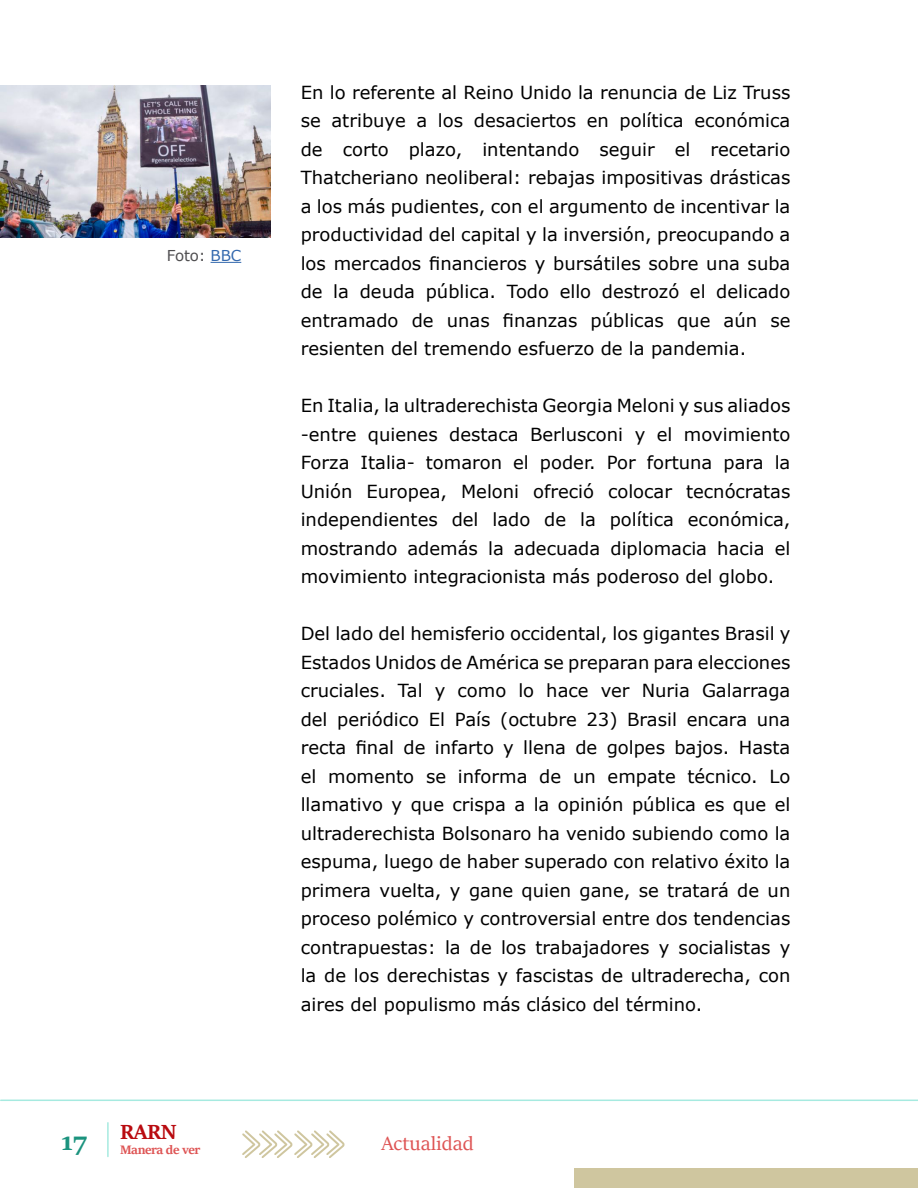
<style>
.page{position:relative;width:918px;height:1188px;background:#fff}
.page>*{position:absolute;margin:0;border:0;box-sizing:border-box;transform-origin:0 0}
.t1{font:700 28.5px "Sitka Heading";color:#1b937e}
.t2{font:700 22.5px "Sitka Heading";color:#b90b10}
.t3{font:21px "Sitka Heading";color:#de5454}
.t4{font:18px/28.5px "Verdana";color:#000;text-align:justify}
.t5{font:15px "Verdana";letter-spacing:-.01em;color:#4f4e50}
.t6{font:700 13.5px "Sitka Heading";letter-spacing:-.03em;color:#de5454}
.s1{color:#3469ae}
</style>
<div class="page">
<div style="left:574px;top:1168px;width:344px;height:20px;background:#cfc69f"></div>
<svg style="left:242px;top:1130px;width:103px;height:28px"></svg>
<hr style="left:1px;top:1100px;width:917px;height:1px;background:#a6eae0">
<hr style="left:107px;top:1123px;width:2px;height:34px;background:#a6eae0">
<hr style="left:211px;top:262px;width:30px;height:1px;background:#3469ae">
<img style="left:0;top:85px;width:271px;height:152px">
<p class="t5" style="left:167px;top:245px;width:76px">Foto: <span class="s1">BBC</span></p>
<p class="t4" style="left:301px;top:78px;width:491px">En lo referente al Reino Unido la renuncia de Liz Truss se atribuye a los desaciertos en política económica de corto plazo, intentando seguir el recetario Thatcheriano neoliberal: rebajas impositivas drásticas a los más pudientes, con el argumento de incentivar la productividad del capital y la inversión, preocupando a los mercados financieros y bursátiles sobre una suba de la deuda pública. Todo ello destrozó el delicado entramado de unas finanzas públicas que aún se resienten del tremendo esfuerzo de la pandemia.</p>
<p class="t4" style="left:301px;top:391px;width:491px">En Italia, la ultraderechista Georgia Meloni y sus aliados -entre quienes destaca Berlusconi y el movimiento Forza Italia- tomaron el poder. Por fortuna para la Unión Europea, Meloni ofreció colocar tecnócratas independientes del lado de la política económica, mostrando además la adecuada diplomacia hacia el movimiento integracionista más poderoso del globo.</p>
<p class="t4" style="left:301px;top:619px;width:491px">Del lado del hemisferio occidental, los gigantes Brasil y Estados Unidos de América se preparan para elecciones cruciales. Tal y como lo hace ver Nuria Galarraga del periódico El País (octubre 23) Brasil encara una recta final de infarto y llena de golpes bajos. Hasta el momento se informa de un empate técnico. Lo llamativo y que crispa a la opinión pública es que el ultraderechista Bolsonaro ha venido subiendo como la espuma, luego de haber superado con relativo éxito la primera vuelta, y gane quien gane, se tratará de un proceso polémico y controversial entre dos tendencias contrapuestas: la de los trabajadores y socialistas y la de los derechistas y fascistas de ultraderecha, con aires del populismo más clásico del término.</p>
<p class="t2" style="left:120px;top:1115px;width:58px">RARN</p>
<h1 class="t1" style="left:61px;top:1120px;width:27px">17</h1>
<p class="t3" style="left:381px;top:1128px;width:94px">Actualidad</p>
<p class="t6" style="left:120px;top:1139px;width:82px">Manera de ver</p>
</div>
